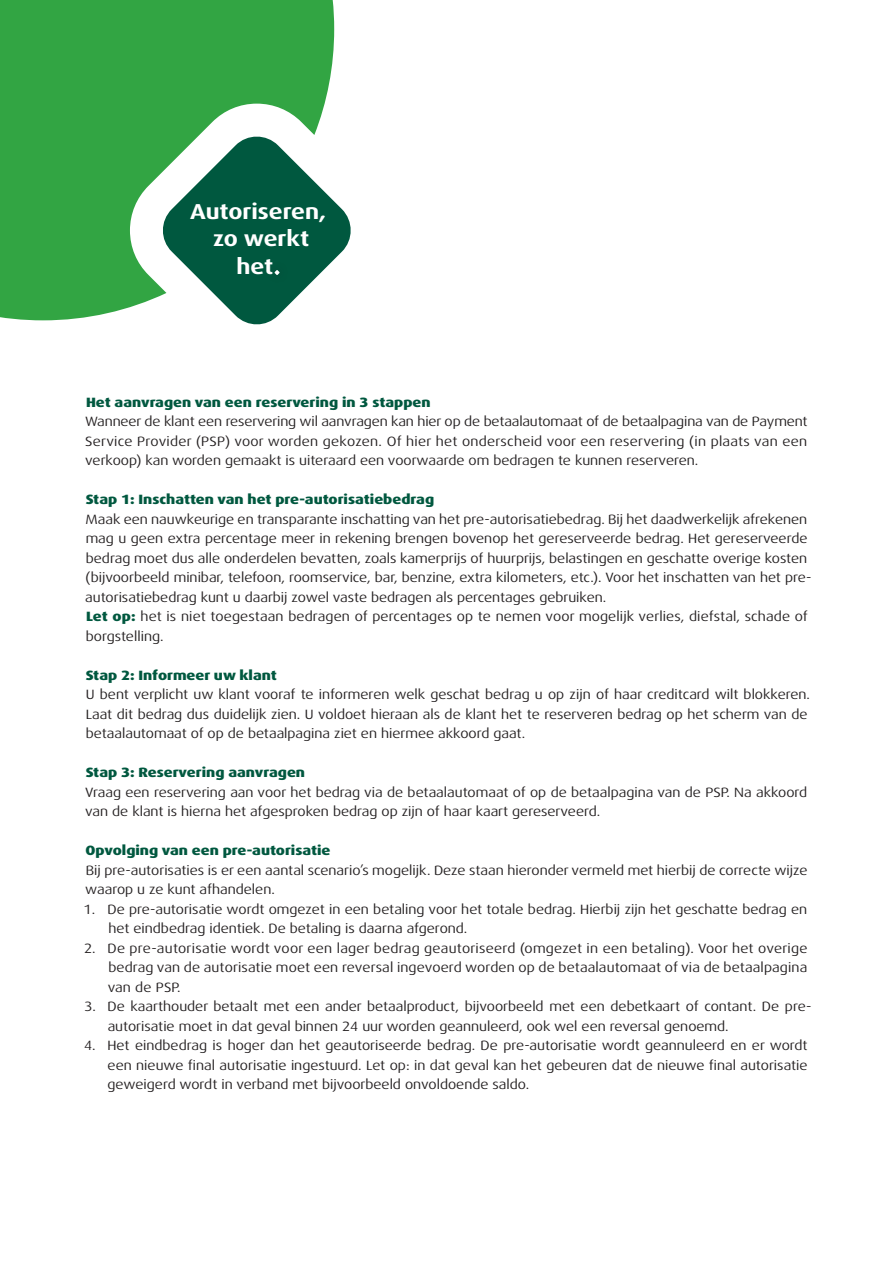
<style>
.page{position:relative;width:893px;height:1263px;background:#fff}
.page>*{position:absolute;margin:0;border:0;box-sizing:border-box;transform-origin:0 0}
.t1{font:700 expanded 21.6px "Dax OT";color:#fff}
.BODY{font:expanded 13.5px/19.5px "Dax OT";color:#231f20}
.BODY-2{font:800 expanded 13.5px "Dax OT";color:#00583f}
.s1{font-weight:800;color:#00583f}
</style>
<div class="page">
<svg style="left:0;top:0;width:334px;height:320px;background:#42ac52"></svg>
<svg style="left:160px;top:134px;width:191px;height:191px"></svg>
<p class="t1" style="left:190px;top:198px;width:137px">Autoriseren,</p>
<p class="t1" style="left:213px;top:225px;width:97px">zo werkt</p>
<p class="t1" style="left:237px;top:252px;width:38px">het</p>
<p class="BODY-2" style="left:86px;top:393px;width:346px">Het aanvragen van een reservering in 3 stappen</p>
<p class="BODY" style="left:85px;top:412px;width:724px">Wanneer de klant een reservering wil aanvragen kan hier op de betaalautomaat of de betaalpagina van de Payment<br>Service Provider (PSP) voor worden gekozen. Of hier het onderscheid voor een reservering (in plaats van een</p>
<p class="BODY" style="left:85px;top:451px;width:615px">verkoop) kan worden gemaakt is uiteraard een voorwaarde om bedragen te kunnen reserveren.</p>
<p class="BODY-2" style="left:86px;top:491px;width:350px">Stap 1: Inschatten van het pre-autorisatiebedrag</p>
<p class="BODY" style="left:85px;top:509px;width:728px">Maak een nauwkeurige en transparante inschatting van het pre-autorisatiebedrag. Bij het daadwerkelijk afrekenen mag u geen extra percentage meer in rekening brengen bovenop het gereserveerde bedrag. Het gereserveerde bedrag moet dus alle onderdelen bevatten, zoals kamerprijs of huurprijs, belastingen en geschatte overige kosten (bijvoorbeeld minibar, telefoon, roomservice, bar, benzine, extra kilometers, etc.). Voor het inschatten van het pre&shy;autorisatiebedrag kunt u daarbij zowel vaste bedragen als percentages gebruiken.</p>
<p class="BODY" style="left:86px;top:607px;width:723px"><span class="s1">Let op:</span> het is niet toegestaan bedragen of percentages op te nemen voor mogelijk verlies, diefstal, schade of borgstelling.</p>
<p class="BODY-2" style="left:86px;top:666px;width:193px">Stap 2: Informeer uw klant</p>
<p class="BODY" style="left:86px;top:685px;width:726px">U bent verplicht uw klant vooraf te informeren welk geschat bedrag u op zijn of haar creditcard wilt blokkeren.<br>Laat dit bedrag dus duidelijk zien. U voldoet hieraan als de klant het te reserveren bedrag op het scherm van de betaalautomaat of op de betaalpagina ziet en hiermee akkoord gaat.</p>
<p class="BODY-2" style="left:86px;top:764px;width:221px">Stap 3: Reservering aanvragen</p>
<p class="BODY" style="left:85px;top:782px;width:724px">Vraag een reservering aan voor het bedrag via de betaalautomaat of op de betaalpagina van de PSP. Na akkoord van de klant is hierna het afgesproken bedrag op zijn of haar kaart gereserveerd.</p>
<p class="BODY-2" style="left:85px;top:842px;width:247px">Opvolging van een pre-autorisatie</p>
<p class="BODY" style="left:85px;top:860px;width:724px">Bij pre-autorisaties is er een aantal scenario’s mogelijk. Deze staan hieronder vermeld met hierbij de correcte wijze waarop u ze kunt afhandelen.</p>
<p class="BODY" style="left:108px;top:899px;width:700px;text-indent:-25px">1. De pre-autorisatie wordt omgezet in een betaling voor het totale bedrag. Hierbij zijn het geschatte bedrag en het eindbedrag identiek. De betaling is daarna afgerond.</p>
<p class="BODY" style="left:108px;top:938px;width:701px;text-align:justify;text-indent:-24px">2. De pre-autorisatie wordt voor een lager bedrag geautoriseerd (omgezet in een betaling). Voor het overige bedrag van de autorisatie moet een reversal ingevoerd worden op de betaalautomaat of via de betaalpagina van de PSP.</p>
<p class="BODY" style="left:108px;top:997px;width:705px;text-indent:-23px">3. De kaarthouder betaalt met een ander betaalproduct, bijvoorbeeld met een debetkaart of contant. De pre&shy;autorisatie moet in dat geval binnen 24 uur worden geannuleerd, ook wel een reversal genoemd.</p>
<p class="BODY" style="left:108px;top:1036px;width:701px;text-align:justify;text-indent:-23px">4. Het eindbedrag is hoger dan het geautoriseerde bedrag. De pre-autorisatie wordt geannuleerd en er wordt een nieuwe final autorisatie ingestuurd. Let op: in dat geval kan het gebeuren dat de nieuwe final autorisatie geweigerd wordt in verband met bijvoorbeeld onvoldoende saldo.</p>
</div>
